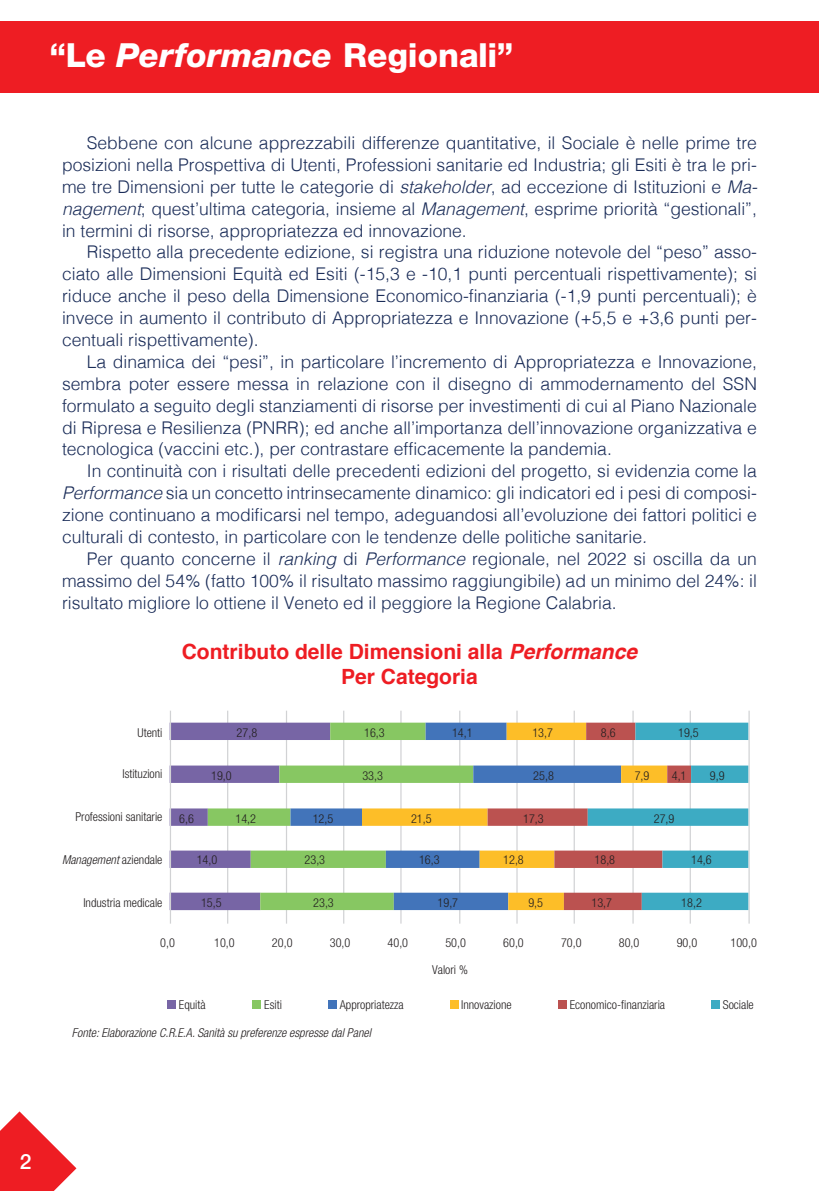
<style>
.page{position:relative;width:819px;height:1191px;background:#fff}
.page>*{position:absolute;margin:0;border:0;box-sizing:border-box;transform-origin:0 0}
.t1{font:800 33.25px "Helvetica Neue";color:#fff}
.t2{font:700 21px "Helvetica";color:#ee1d23}
.t3{font:500 21px "Helvetica Neue";color:#fff}
.t4{font:300 17.5px/21.9px "Helvetica";color:#1a2c58;text-align:justify}
.t5{font:300 condensed 12.25px "Helvetica Neue";color:#231f20}
.FONTE{font:italic 300 condensed 12.25px "Helvetica Neue";color:#231f20}
.s1{font-style:italic}
.s2{font-style:normal}
</style>
<div class="page">
<div style="left:0;top:21px;width:819px;height:72px;background:#ee1d23"></div>
<svg style="left:0;top:1111px;width:76px;height:80px"></svg>
<hr style="left:227px;top:710px;width:1px;height:213px;background:#d1d2d4">
<hr style="left:286px;top:710px;width:1px;height:213px;background:#d1d2d4">
<hr style="left:343px;top:710px;width:1px;height:213px;background:#d1d2d4">
<hr style="left:400px;top:710px;width:1px;height:213px;background:#d1d2d4">
<hr style="left:459px;top:710px;width:1px;height:213px;background:#d1d2d4">
<hr style="left:516px;top:710px;width:1px;height:213px;background:#d1d2d4">
<hr style="left:573px;top:710px;width:2px;height:213px;background:#d1d2d4">
<hr style="left:632px;top:710px;width:1px;height:213px;background:#d1d2d4">
<hr style="left:689px;top:710px;width:1px;height:213px;background:#d1d2d4">
<hr style="left:748px;top:710px;width:1px;height:213px;background:#d1d2d4">
<svg style="left:171px;top:722px;width:37px;height:188px"></svg>
<svg style="left:208px;top:722px;width:82px;height:188px"></svg>
<svg style="left:290px;top:722px;width:72px;height:188px"></svg>
<svg style="left:362px;top:722px;width:125px;height:188px"></svg>
<svg style="left:487px;top:722px;width:261px;height:188px"></svg>
<hr style="left:170px;top:710px;width:1px;height:213px;background:#d1d2d4">
<div style="left:167px;top:1000px;width:8px;height:8px;background:#7765a5"></div>
<div style="left:252px;top:1000px;width:8px;height:8px;background:#87c762"></div>
<div style="left:328px;top:1000px;width:9px;height:8px;background:#4274ba"></div>
<div style="left:450px;top:1000px;width:8px;height:8px;background:#fdbe28"></div>
<div style="left:558px;top:1000px;width:8px;height:8px;background:#bb5250"></div>
<div style="left:711px;top:1000px;width:9px;height:8px;background:#3dabc3"></div>
<h1 class="t1" style="left:50px;top:35px;width:465px">“Le <span class="s1">Performance</span> Regionali”</h1>
<p class="t4" style="left:62px;top:131px;width:696px;text-indent:25px">Sebbene con alcune apprezzabili differenze quantitative, il Sociale è nelle prime tre posizioni nella Prospettiva di Utenti, Professioni sanitarie ed Industria; gli Esiti è tra le pri&shy;me tre Dimensioni per tutte le categorie di <span class="s1">stakeholder</span>, ad eccezione di Istituzioni e <span class="s1">Ma&shy;nagement</span>; quest’ultima categoria, insieme al <span class="s1">Management</span>, esprime priorità “gestionali”, in termini di risorse, appropriatezza ed innovazione.</p>
<p class="t4" style="left:62px;top:240px;width:696px;text-indent:25px">Rispetto alla precedente edizione, si registra una riduzione notevole del “peso” asso&shy;ciato alle Dimensioni Equità ed Esiti (-15,3 e -10,1 punti percentuali rispettivamente); si riduce anche il peso della Dimensione Economico-finanziaria (-1,9 punti percentuali); è invece in aumento il contributo di Appropriatezza e Innovazione (+5,5 e +3,6 punti per&shy;centuali rispettivamente).</p>
<p class="t4" style="left:62px;top:349px;width:696px;text-indent:25px">La dinamica dei “pesi”, in particolare l’incremento di Appropriatezza e Innovazione, sembra poter essere messa in relazione con il disegno di ammodernamento del SSN formulato a seguito degli stanziamenti di risorse per investimenti di cui al Piano Nazionale di Ripresa e Resilienza (PNRR); ed anche all’importanza dell’innovazione organizzativa e tecnologica (vaccini etc.), per contrastare efficacemente la pandemia.</p>
<p class="t4" style="left:62px;top:459px;width:696px;text-indent:25px">In continuità con i risultati delle precedenti edizioni del progetto, si evidenzia come la <span class="s1">Performance</span> sia un concetto intrinsecamente dinamico: gli indicatori ed i pesi di composi&shy;zione continuano a modificarsi nel tempo, adeguandosi all’evoluzione dei fattori politici e culturali di contesto, in particolare con le tendenze delle politiche sanitarie<span class="s1">.</span></p>
<p class="t4" style="left:62px;top:546px;width:696px;text-indent:25px">Per quanto concerne il <span class="s1">ranking</span> di <span class="s1">Performance</span> regionale, nel 2022 si oscilla da un massimo del 54% (fatto 100% il risultato massimo raggiungibile) ad un minimo del 24%: il risultato migliore lo ottiene il Veneto ed il peggiore la Regione Calabria.</p>
<p class="t2" style="left:182px;top:634px;width:457px">Contributo delle Dimensioni alla <span class="s1">Performance</span></p>
<p class="t2" style="left:341px;top:659px;width:138px">Per Categoria</p>
<p class="t5" style="left:138px;top:725px;width:26px">Utenti</p>
<p class="t5" style="left:237px;top:725px;width:22px">27,8</p>
<p class="t5" style="left:364px;top:725px;width:22px">16,3</p>
<p class="t5" style="left:452px;top:725px;width:22px">14,1</p>
<p class="t5" style="left:532px;top:725px;width:22px">13,7</p>
<p class="t5" style="left:601px;top:725px;width:16px">8,6</p>
<p class="t5" style="left:678px;top:725px;width:22px">19,5</p>
<p class="t5" style="left:122px;top:767px;width:42px">Istituzioni</p>
<p class="t5" style="left:211px;top:768px;width:22px">19,0</p>
<p class="t5" style="left:362px;top:768px;width:22px">33,3</p>
<p class="t5" style="left:533px;top:768px;width:22px">25,8</p>
<p class="t5" style="left:634px;top:768px;width:16px">7,9</p>
<p class="t5" style="left:671px;top:768px;width:16px">4,1</p>
<p class="t5" style="left:709px;top:768px;width:16px">9,9</p>
<p class="t5" style="left:75px;top:809px;width:89px">Professioni sanitarie</p>
<p class="t5" style="left:179px;top:811px;width:16px">6,6</p>
<p class="t5" style="left:235px;top:811px;width:22px">14,2</p>
<p class="t5" style="left:313px;top:811px;width:22px">12,5</p>
<p class="t5" style="left:411px;top:811px;width:22px">21,5</p>
<p class="t5" style="left:523px;top:811px;width:22px">17,3</p>
<p class="t5" style="left:653px;top:811px;width:22px">27,9</p>
<p class="FONTE" style="left:62px;top:852px;width:102px">Management <span class="s2">aziendale</span></p>
<p class="t5" style="left:197px;top:852px;width:22px">14,0</p>
<p class="t5" style="left:304px;top:852px;width:22px">23,3</p>
<p class="t5" style="left:419px;top:852px;width:22px">16,3</p>
<p class="t5" style="left:503px;top:852px;width:22px">12,8</p>
<p class="t5" style="left:594px;top:852px;width:22px">18,8</p>
<p class="t5" style="left:691px;top:852px;width:22px">14,6</p>
<p class="t5" style="left:83px;top:895px;width:81px">Industria medicale</p>
<p class="t5" style="left:201px;top:895px;width:22px">15,5</p>
<p class="t5" style="left:313px;top:895px;width:22px">23,3</p>
<p class="t5" style="left:437px;top:895px;width:22px">19,7</p>
<p class="t5" style="left:528px;top:895px;width:16px">9,5</p>
<p class="t5" style="left:591px;top:895px;width:22px">13,7</p>
<p class="t5" style="left:681px;top:895px;width:22px">18,2</p>
<p class="t5" style="left:160px;top:935px;width:16px">0,0</p>
<p class="t5" style="left:214px;top:935px;width:22px">10,0</p>
<p class="t5" style="left:272px;top:935px;width:22px">20,0</p>
<p class="t5" style="left:330px;top:935px;width:22px">30,0</p>
<p class="t5" style="left:387px;top:935px;width:22px">40,0</p>
<p class="t5" style="left:445px;top:935px;width:22px">50,0</p>
<p class="t5" style="left:503px;top:935px;width:22px">60,0</p>
<p class="t5" style="left:561px;top:935px;width:22px">70,0</p>
<p class="t5" style="left:619px;top:935px;width:22px">80,0</p>
<p class="t5" style="left:676px;top:935px;width:22px">90,0</p>
<p class="t5" style="left:730px;top:935px;width:28px">100,0</p>
<p class="t5" style="left:432px;top:962px;width:37px">Valori %</p>
<p class="t5" style="left:179px;top:997px;width:28px">Equità</p>
<p class="t5" style="left:264px;top:997px;width:19px">Esiti</p>
<p class="t5" style="left:340px;top:997px;width:65px">Appropriatezza</p>
<p class="t5" style="left:461px;top:997px;width:52px">Innovazione</p>
<p class="t5" style="left:570px;top:997px;width:97px">Economico-finanziaria</p>
<p class="t5" style="left:722px;top:997px;width:33px">Sociale</p>
<p class="FONTE" style="left:72px;top:1025px;width:300px">Fonte: Elaborazione C.R.E.A. Sanità su preferenze espresse dal Panel</p>
<p class="t3" style="left:20px;top:1148px;width:13px">2</p>
</div>
